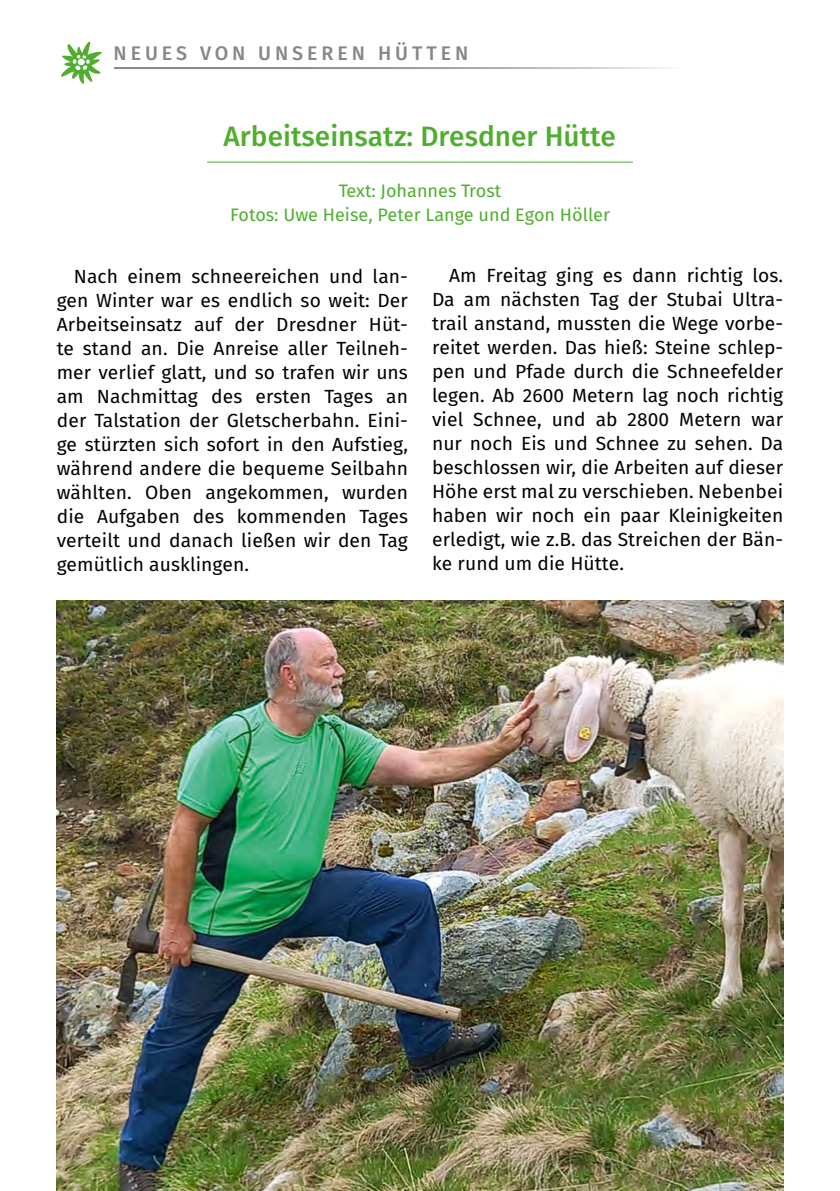
<style>
.page{position:relative;width:840px;height:1191px;background:#fff}
.page>*{position:absolute;margin:0;border:0;box-sizing:border-box;transform-origin:0 0}
.t1{font:500 28px "Fira Sans";color:#50ae2f}
.t2{font:500 19.6px "Fira Sans";letter-spacing:.2em;color:#868786}
.t3{font:19px/24px "Fira Sans";letter-spacing:.005em;color:#000;text-align:justify}
.t4{font:18px/24px "Fira Sans";color:#50ae2f;text-align:center}
</style>
<div class="page">
<hr style="left:114px;top:67px;width:565px;height:2px;background:#868786">
<svg style="left:61px;top:41px;width:41px;height:43px"></svg>
<hr style="left:207px;top:162px;width:425px;height:1px;background:#50ae2f">
<img style="left:57px;top:600px;width:725px;height:591px">
<p class="t2" style="left:113px;top:38px;width:356px">NEUES VON UNSEREN HÜTTEN</p>
<h1 class="t1" style="left:223px;top:114px;width:393px">Arbeitseinsatz: Dresdner Hütte</h1>
<p class="t4" style="left:230px;top:179px;width:381px">Text: Johannes Trost<br>Fotos: Uwe Heise, Peter Lange und Egon Höller</p>
<p class="t3" style="left:57px;top:263px;width:352px;text-indent:17px">Nach einem schneereichen und lan&shy;gen Winter war es endlich so weit: Der Arbeitseinsatz auf der Dresdner Hüt&shy;te stand an. Die Anreise aller Teilneh&shy;mer verlief glatt, und so trafen wir uns am Nachmittag des ersten Tages an der Talstation der Gletscherbahn. Eini&shy;ge stürzten sich sofort in den Aufstieg, während andere die bequeme Seilbahn wählten. Oben angekommen, wurden die Aufgaben des kommenden Tages verteilt und danach ließen wir den Tag gemütlich ausklingen.</p>
<p class="t3" style="left:432px;top:263px;width:352px;text-indent:17px">Am Freitag ging es dann richtig los.<br>Da am nächsten Tag der Stubai Ultra&shy;trail anstand, mussten die Wege vorbe&shy;reitet werden. Das hieß: Steine schlep&shy;pen und Pfade durch die Schneefelder legen. Ab 2600 Metern lag noch richtig viel Schnee, und ab 2800 Metern war nur noch Eis und Schnee zu sehen. Da beschlossen wir, die Arbeiten auf dieser Höhe erst mal zu verschieben. Nebenbei haben wir noch ein paar Kleinigkeiten erledigt, wie z.B. das Streichen der Bän&shy;ke rund um die Hütte.</p>
</div>
